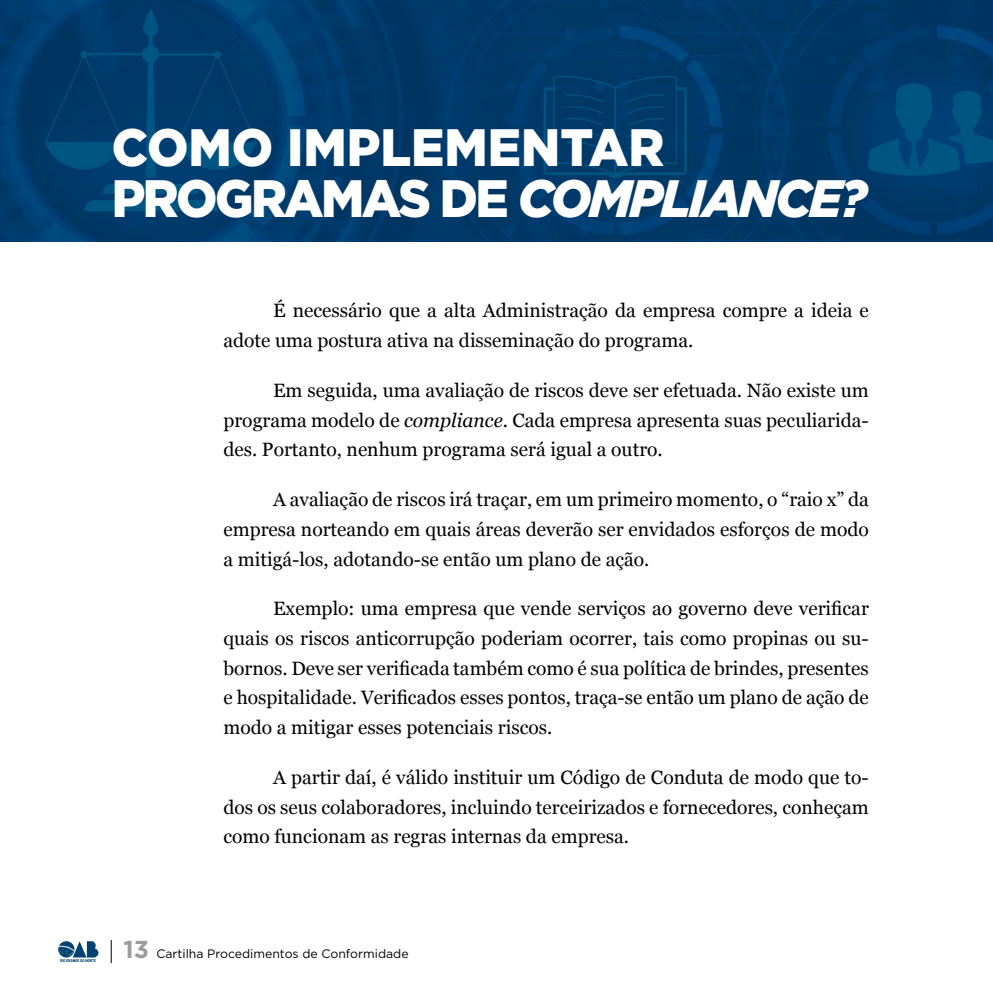
<style>
.page{position:relative;width:993px;height:993px;background:#fff}
.page>*{position:absolute;margin:0;border:0;box-sizing:border-box;transform-origin:0 0}
.t1{font:900 52.5px/50.8px "Gotham";letter-spacing:-.01em;color:#fff;scale:.95 1}
.t2{font:19.25px/29.8px "Georgia";color:#000;text-align:justify}
.t3{font:12.25px "Gotham";color:#000}
.s1{font-style:italic}
.s2{font-weight:700;font-size:24.5px;color:#9c9c9c}
</style>
<div class="page">
<svg style="left:58px;top:941px;width:40px;height:20px"></svg>
<svg style="left:111px;top:940px;width:1px;height:22px"></svg>
<img style="left:0;top:0;width:992px;height:241px">
<h1 class="t1" style="left:112px;top:121px;width:796px">COMO IMPLEMENTAR<br>PROGRAMAS DE <span class="s1">COMPLIANCE?</span></h1>
<p class="t2" style="left:223px;top:295px;width:646px;text-indent:50px">É necessário que a alta Administração da empresa compre a ideia e adote uma postura ativa na disseminação do programa.</p>
<p class="t2" style="left:223px;top:374px;width:646px;text-indent:50px">Em seguida, uma avaliação de riscos deve ser efetuada. Não existe um programa modelo de <span class="s1">compliance</span>. Cada empresa apresenta suas peculiarida&shy;des. Portanto, nenhum programa será igual a outro.</p>
<p class="t2" style="left:223px;top:483px;width:646px;text-indent:50px">A avaliação de riscos irá traçar, em um primeiro momento, o “raio x” da empresa norteando em quais áreas deverão ser envidados esforços de modo a mitigá-los, adotando-se então um plano de ação.</p>
<p class="t2" style="left:223px;top:592px;width:646px;text-indent:50px">Exemplo: uma empresa que vende serviços ao governo deve verificar quais os riscos anticorrupção poderiam ocorrer, tais como propinas ou su&shy;bornos. Deve ser verificada também como é sua política de brindes, presentes e hospitalidade. Verificados esses pontos, traça-se então um plano de ação de modo a mitigar esses potenciais riscos.</p>
<p class="t2" style="left:223px;top:761px;width:646px;text-indent:50px">A partir daí, é válido instituir um Código de Conduta de modo que to&shy;dos os seus colaboradores, incluindo terceirizados e fornecedores, conheçam como funcionam as regras internas da empresa.</p>
<p class="t3" style="left:124px;top:945px;width:286px"><span class="s2">13</span> Cartilha Procedimentos de Conformidade</p>
</div>
